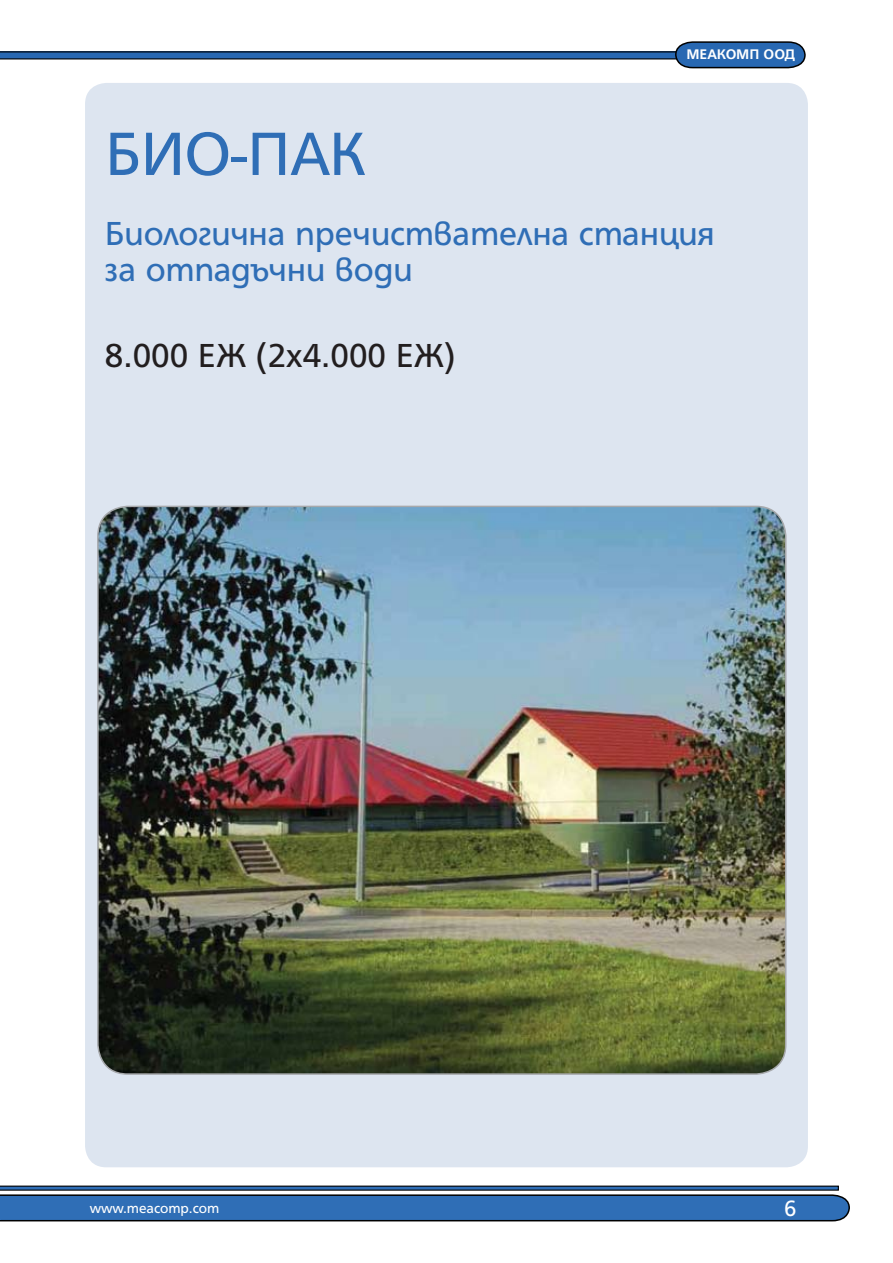
<style>
.page{position:relative;width:893px;height:1263px;background:#fff}
.page>*{position:absolute;margin:0;border:0;box-sizing:border-box;transform-origin:0 0}
.t1{font:66px "Grotesk HS Bg";letter-spacing:-.015em;color:#2f6eb6}
.t2{font:36px/36px "Grotesk HS Bg";color:#2f6eb6}
.t3{font:36px "Grotesk HS Bg";color:#221e1f}
.t4{font:24px "Grotesk HS Bg";color:#fff}
.t5{font:15px "Grotesk HS Bg";color:#fff}
.t6{font:700 15px "Grotesk HS Bg";color:#fff}
</style>
<div class="page">
<div style="left:85px;top:83px;width:723px;height:1084px;background:#dde5f0;border-radius:21px"></div>
<svg style="left:0;top:41px;width:806px;height:28px"></svg>
<svg style="left:0;top:1185px;width:850px;height:37px;background:#4472a6"></svg>
<img style="left:98px;top:506px;width:688px;height:567px">
<h1 class="t1" style="left:105px;top:121px;width:261px">БИО-ПАК</h1>
<p class="t6" style="left:686px;top:46px;width:110px">МЕАКОМП ООД</p>
<p class="t2" style="left:105px;top:216px;width:611px">Биологична пречиствателна станция за отпадъчни води</p>
<p class="t3" style="left:105px;top:338px;width:352px">8.000 ЕЖ (2х4.000 ЕЖ)</p>
<p class="t5" style="left:90px;top:1201px;width:131px">www.meacomp.com</p>
<p class="t4" style="left:784px;top:1197px;width:14px">6</p>
</div>
